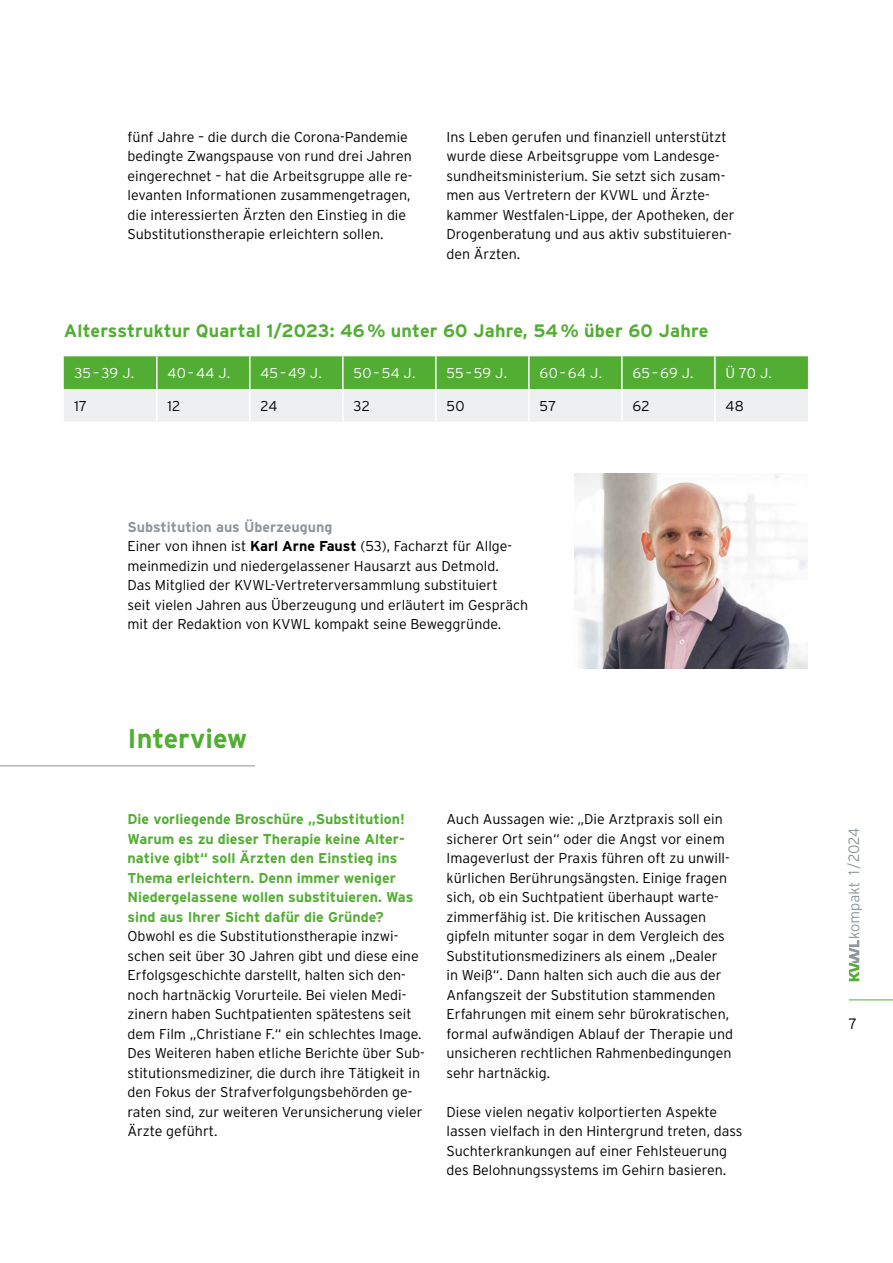
<style>
.page{position:relative;width:893px;height:1263px;background:#fff}
.page>*{position:absolute;margin:0;border:0;box-sizing:border-box;transform-origin:0 0}
.t1{font:700 27px "Interstate";color:#52ae32}
.t2{font:700 18px "Interstate";letter-spacing:.01em;color:#52ae32}
.t3{font:300 15px "Interstate";color:#8e969c}
.t4{font:300 15px "Interstate";color:#000}
.t5{font:300 14.25px/19.5px "Interstate";color:#000}
.t6{font:700 14.25px/19.5px "Interstate";color:#52ae32}
.t7{font:300 14.25px "Interstate";letter-spacing:.015em;color:#fff}
.s1{font-weight:700;color:#8e969c}
.s2{font-weight:700}
</style>
<div class="page">
<hr style="left:849px;top:999px;width:44px;height:1px;background:#52ae32">
<svg style="left:848px;top:883px;width:14px;height:98px"></svg>
<svg style="left:64px;top:356px;width:744px;height:66px;background:#a0ce92"></svg>
<hr style="left:156px;top:356px;width:2px;height:33px;background:#fff">
<hr style="left:249px;top:356px;width:2px;height:33px;background:#fff">
<hr style="left:342px;top:356px;width:2px;height:33px;background:#fff">
<hr style="left:435px;top:356px;width:2px;height:33px;background:#fff">
<hr style="left:528px;top:356px;width:2px;height:33px;background:#fff">
<hr style="left:621px;top:356px;width:2px;height:33px;background:#fff">
<hr style="left:714px;top:356px;width:2px;height:33px;background:#fff">
<hr style="left:156px;top:389px;width:2px;height:33px;background:#fff">
<hr style="left:249px;top:389px;width:2px;height:33px;background:#fff">
<hr style="left:342px;top:389px;width:2px;height:33px;background:#fff">
<hr style="left:435px;top:389px;width:2px;height:33px;background:#fff">
<hr style="left:528px;top:389px;width:2px;height:33px;background:#fff">
<hr style="left:621px;top:389px;width:2px;height:33px;background:#fff">
<hr style="left:714px;top:389px;width:2px;height:33px;background:#fff">
<img style="left:574px;top:473px;width:234px;height:195px">
<hr style="left:0;top:765px;width:255px;height:1px;background:#8e969c">
<p class="t5" style="left:128px;top:127px;width:286px">fünf Jahre – die durch die Corona-Pandemie bedingte Zwangspause von rund drei Jahren eingerechnet – hat die Arbeitsgruppe alle re&shy;levanten Informationen zusammengetragen, die interessierten Ärzten den Einstieg in die Substitutionstherapie erleichtern sollen.</p>
<p class="t5" style="left:446px;top:127px;width:290px">Ins Leben gerufen und finanziell unterstützt wurde diese Arbeitsgruppe vom Landesge&shy;sundheitsministerium. Sie setzt sich zusam&shy;men aus Vertretern der KVWL und Ärzte&shy;kammer Westfalen-Lippe, der Apotheken, der Drogenberatung und aus aktiv substituieren&shy;den Ärzten.</p>
<p class="t2" style="left:64px;top:319px;width:646px">Altersstruktur Quartal 1/2023: 46% unter 60 Jahre, 54% über 60 Jahre</p>
<p class="t7" style="left:74px;top:365px;width:61px">35– 39 J.</p>
<p class="t7" style="left:167px;top:365px;width:64px">40–44 J.</p>
<p class="t7" style="left:260px;top:365px;width:63px">45–49 J.</p>
<p class="t7" style="left:353px;top:365px;width:64px">50–54 J.</p>
<p class="t7" style="left:446px;top:365px;width:62px">55–59 J.</p>
<p class="t7" style="left:539px;top:365px;width:64px">60–64 J.</p>
<p class="t7" style="left:632px;top:365px;width:63px">65–69 J.</p>
<p class="t7" style="left:725px;top:365px;width:48px">Ü 70 J.</p>
<p class="t5" style="left:74px;top:396px;width:14px">17</p>
<p class="t5" style="left:167px;top:396px;width:14px">12</p>
<p class="t5" style="left:260px;top:396px;width:18px">24</p>
<p class="t5" style="left:353px;top:396px;width:18px">32</p>
<p class="t5" style="left:446px;top:396px;width:20px">50</p>
<p class="t5" style="left:539px;top:396px;width:18px">57</p>
<p class="t5" style="left:632px;top:396px;width:19px">62</p>
<p class="t5" style="left:725px;top:396px;width:20px">48</p>
<p class="t5" style="left:128px;top:517px;width:402px"><span class="s1">Substitution aus Überzeugung<br></span>Einer von ihnen ist <span class="s2">Karl Arne Faust</span> (53), Facharzt für Allge&shy;meinmedizin und niedergelassener Hausarzt aus Detmold.<br>Das Mitglied der KVWL-Vertreterversammlung substituiert<br>seit vielen Jahren aus Überzeugung und erläutert im Gespräch mit der Redaktion von KVWL kompakt seine Beweggründe.</p>
<h1 class="t1" style="left:128px;top:722px;width:121px">Interview</h1>
<p class="t6" style="left:128px;top:809px;width:287px">Die vorliegende Broschüre „Substitution!<br>Warum es zu dieser Therapie keine Alter&shy;native gibt“ soll Ärzten den Einstieg ins Thema erleichtern. Denn immer weniger Niedergelassene wollen substituieren. Was sind aus Ihrer Sicht dafür die Gründe?</p>
<p class="t5" style="left:128px;top:926px;width:299px">Obwohl es die Substitutionstherapie inzwi&shy;schen seit über 30 Jahren gibt und diese eine Erfolgsgeschichte darstellt, halten sich den&shy;noch hartnäckig Vorurteile. Bei vielen Medi&shy;zinern haben Suchtpatienten spätestens seit dem Film „Christiane F.“ ein schlechtes Image.<br>Des Weiteren haben etliche Berichte über Sub&shy;stitutionsmediziner, die durch ihre Tätigkeit in den Fokus der Strafverfolgungsbehörden ge&shy;raten sind, zur weiteren Verunsicherung vieler Ärzte geführt.</p>
<p class="t5" style="left:446px;top:809px;width:288px">Auch Aussagen wie: „Die Arztpraxis soll ein sicherer Ort sein“ oder die Angst vor einem Imageverlust der Praxis führen oft zu unwill&shy;kürlichen Berührungsängsten. Einige fragen sich, ob ein Suchtpatient überhaupt warte&shy;zimmerfähig ist. Die kritischen Aussagen gipfeln mitunter sogar in dem Vergleich des Substitutionsmediziners als einem „Dealer<br>in Weiß“. Dann halten sich auch die aus der Anfangszeit der Substitution stammenden Erfahrungen mit einem sehr bürokratischen, formal aufwändigen Ablauf der Therapie und unsicheren rechtlichen Rahmenbedingungen sehr hartnäckig.</p>
<p class="t5" style="left:446px;top:1102px;width:298px">Diese vielen negativ kolportierten Aspekte lassen vielfach in den Hintergrund treten, dass Suchterkrankungen auf einer Fehlsteuerung des Belohnungssystems im Gehirn basieren.</p>
<p class="t3" style="left:845px;top:875px;width:48px;rotate:-90deg">1/2024</p>
<p class="t4" style="left:849px;top:1015px;width:10px">7</p>
</div>
